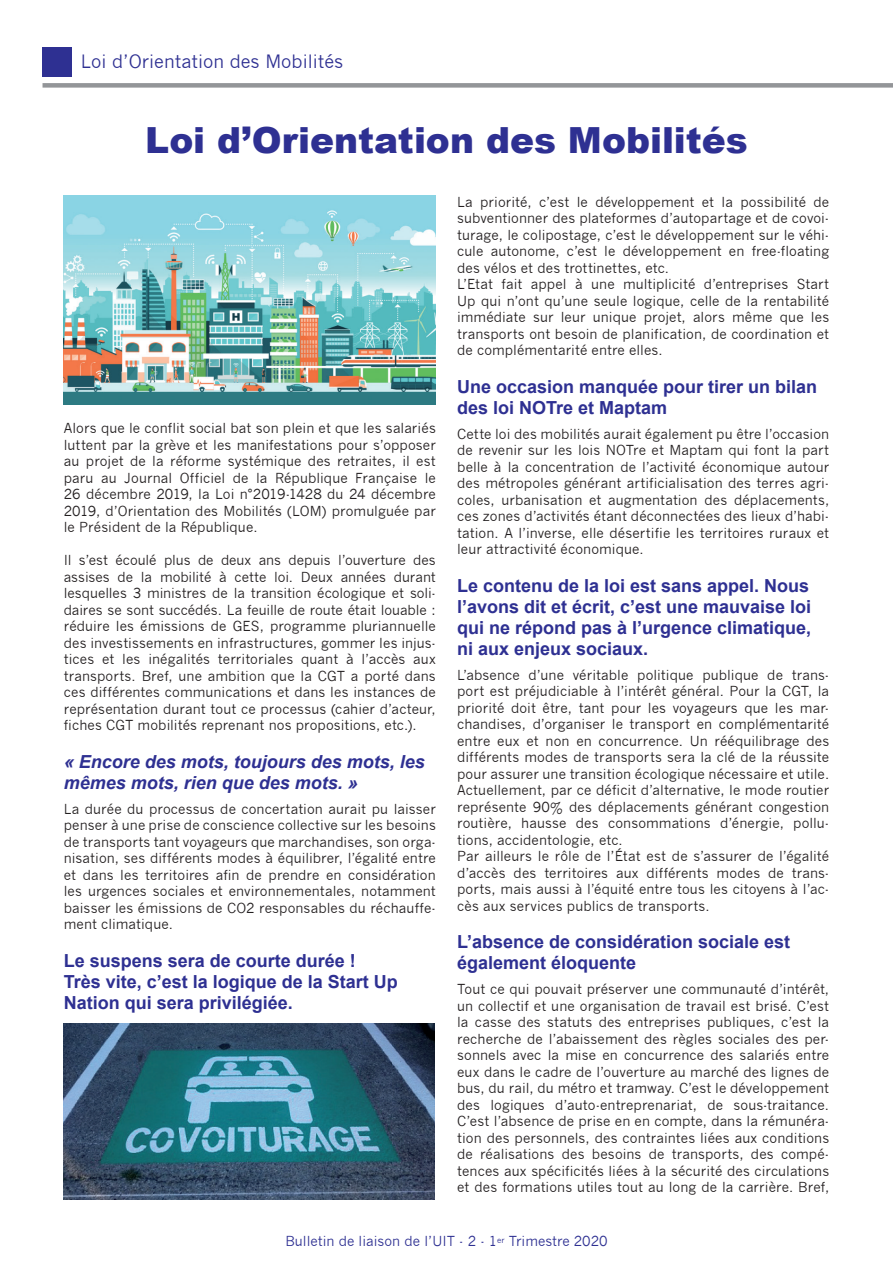
<style>
.page{position:relative;width:893px;height:1263px;background:#fff}
.page>*{position:absolute;margin:0;border:0;box-sizing:border-box;transform-origin:0 0}
.new_gothic_9{font:900 36px "Arial";color:#2e3092}
.inter_titre{font:700 18px/21px "Arial";color:#2e3092}
.inter_titre-2{font:italic 700 18px/21px "Arial";color:#2e3092}
.t1{font:18px "News Gothic";color:#2e3092}
.new_gothic_9-2{font:13.5px/16.5px "News Gothic";letter-spacing:.005em;color:#231f20;text-align:justify}
.t2{font:13.5px "News Gothic";color:#2e3092}
</style>
<div class="page">
<div style="left:43px;top:83px;width:850px;height:5px;background:#939598"></div>
<div style="left:43px;top:47px;width:29px;height:30px;background:#2e3092"></div>
<img style="left:64px;top:196px;width:372px;height:209px">
<img style="left:64px;top:1023px;width:370px;height:176px">
<p class="t1" style="left:81px;top:51px;width:264px">Loi d’Orientation des Mobilités</p>
<p class="new_gothic_9" style="left:145px;top:120px;width:604px">Loi d’Orientation des Mobilités</p>
<p class="new_gothic_9-2" style="left:64px;top:420px;width:374px">Alors que le conflit social bat son plein et que les salariés luttent par la grève et les manifestations pour s’opposer au projet de la réforme systémique des retraites, il est paru au Journal Officiel de la République Française le 26 décembre 2019, la Loi n°2019-1428 du 24 décembre 2019, d’Orientation des Mobilités (LOM) promulguée par le Président de la République.</p>
<p class="new_gothic_9-2" style="left:64px;top:552px;width:374px">Il s’est écoulé plus de deux ans depuis l’ouverture des assises de la mobilité à cette loi. Deux années durant lesquelles 3 ministres de la transition écologique et soli&shy;daires se sont succédés. La feuille de route était louable : réduire les émissions de GES, programme pluriannuelle des investissements en infrastructures, gommer les injus&shy;tices et les inégalités territoriales quant à l’accès aux transports. Bref, une ambition que la CGT a porté dans ces différentes communications et dans les instances de représentation durant tout ce processus (cahier d’acteur, fiches CGT mobilités reprenant nos propositions, etc.).</p>
<p class="inter_titre-2" style="left:64px;top:751px;width:363px">« Encore des mots, toujours des mots, les mêmes mots, rien que des mots. »</p>
<p class="new_gothic_9-2" style="left:64px;top:801px;width:374px">La durée du processus de concertation aurait pu laisser penser à une prise de conscience collective sur les besoins de transports tant voyageurs que marchandises, son orga&shy;nisation, ses différents modes à équilibrer, l’égalité entre et dans les territoires afin de prendre en considération les urgences sociales et environnementales, notamment baisser les émissions de CO2 responsables du réchauffe&shy;ment climatique.</p>
<p class="inter_titre" style="left:64px;top:950px;width:336px">Le suspens sera de courte durée !<br>Très vite, c’est la logique de la Start Up<br>Nation qui sera privilégiée.</p>
<p class="new_gothic_9-2" style="left:457px;top:194px;width:374px">La priorité, c’est le développement et la possibilité de subventionner des plateformes d’autopartage et de covoi&shy;turage, le colipostage, c’est le développement sur le véhi&shy;cule autonome, c’est le développement en free-floating des vélos et des trottinettes, etc.</p>
<p class="new_gothic_9-2" style="left:457px;top:276px;width:374px">L’Etat fait appel à une multiplicité d’entreprises Start Up qui n’ont qu’une seule logique, celle de la rentabilité immédiate sur leur unique projet, alors même que les transports ont besoin de planification, de coordination et de complémentarité entre elles.</p>
<p class="inter_titre" style="left:457px;top:376px;width:362px">Une occasion manquée pour tirer un bilan des loi NOTre et Maptam</p>
<p class="new_gothic_9-2" style="left:457px;top:426px;width:374px">Cette loi des mobilités aurait également pu être l’occasion de revenir sur les lois NOTre et Maptam qui font la part belle à la concentration de l’activité économique autour des métropoles générant artificialisation des terres agri&shy;coles, urbanisation et augmentation des déplacements, ces zones d’activités étant déconnectées des lieux d’habi&shy;tation. A l’inverse, elle désertifie les territoires ruraux et leur attractivité économique.</p>
<p class="inter_titre" style="left:457px;top:575px;width:356px;text-align:justify">Le contenu de la loi est sans appel. Nous l’avons dit et écrit, c’est une mauvaise loi qui ne répond pas à l’urgence climatique, ni aux enjeux sociaux.</p>
<p class="new_gothic_9-2" style="left:457px;top:667px;width:374px">L’absence d’une véritable politique publique de trans&shy;port est préjudiciable à l’intérêt général. Pour la CGT, la priorité doit être, tant pour les voyageurs que les mar&shy;chandises, d’organiser le transport en complémentarité entre eux et non en concurrence. Un rééquilibrage des différents modes de transports sera la clé de la réussite pour assurer une transition écologique nécessaire et utile.<br>Actuellement, par ce déficit d’alternative, le mode routier représente 90% des déplacements générant congestion routière, hausse des consommations d’énergie, pollu&shy;tions, accidentologie, etc.</p>
<p class="new_gothic_9-2" style="left:457px;top:848px;width:374px">Par ailleurs le rôle de l’État est de s’assurer de l’égalité d’accès des territoires aux différents modes de trans&shy;ports, mais aussi à l’équité entre tous les citoyens à l’ac&shy;cès aux services publics de transports.</p>
<p class="inter_titre" style="left:457px;top:931px;width:335px">L’absence de considération sociale est également éloquente</p>
<p class="new_gothic_9-2" style="left:457px;top:981px;width:374px">Tout ce qui pouvait préserver une communauté d’intérêt, un collectif et une organisation de travail est brisé. C’est la casse des statuts des entreprises publiques, c’est la recherche de l’abaissement des règles sociales des per&shy;sonnels avec la mise en concurrence des salariés entre eux dans le cadre de l’ouverture au marché des lignes de bus, du rail, du métro et tramway. C’est le développement des logiques d’auto-entreprenariat, de sous-traitance.<br>C’est l’absence de prise en en compte, dans la rémunéra&shy;tion des personnels, des contraintes liées aux conditions de réalisations des besoins de transports, des compé&shy;tences aux spécificités liées à la sécurité des circulations et des formations utiles tout au long de la carrière. Bref,</p>
<p class="t2" style="left:285px;top:1233px;width:324px">Bulletin de liaison de l’UIT - 2 - 1<sup>er</sup> Trimestre 2020</p>
</div>
